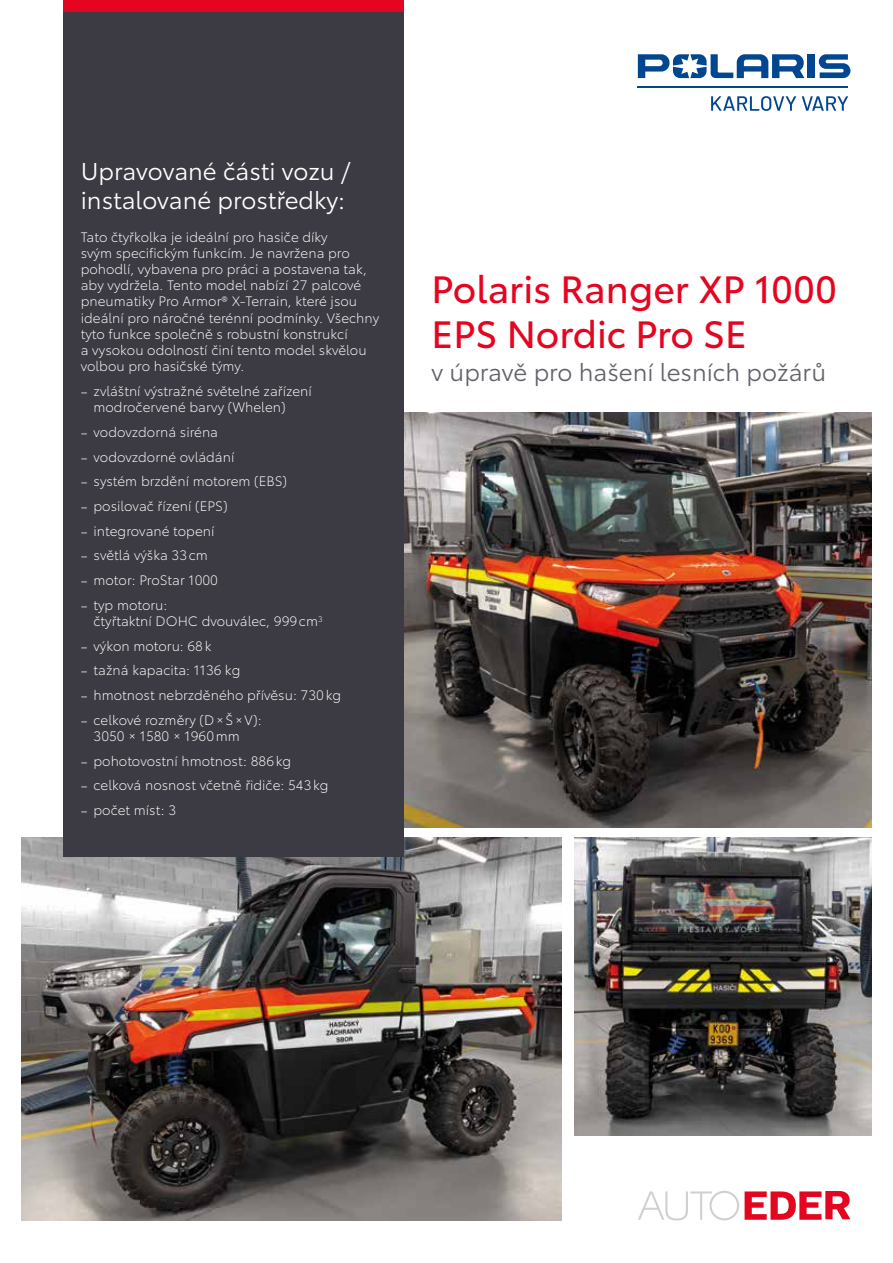
<style>
.page{position:relative;width:893px;height:1263px;background:#fff}
.page>*{position:absolute;margin:0;border:0;box-sizing:border-box;transform-origin:0 0}
.t1{font:37.5px/45px "Toyota Type";color:#e40521}
.t2{font:24px/28.8px "Toyota Type";color:#fff}
.t3{font:24px "Toyota Type";color:#63616b}
.t4{font:300 13.5px/16.2px "Toyota Type";color:#fff}
.s1{font-family:"Minion Pro";font-weight:400}
</style>
<div class="page">
<div style="left:64px;top:0;width:340px;height:13px;background:#e40521"></div>
<img style="left:21px;top:838px;width:540px;height:382px">
<img style="left:404px;top:412px;width:468px;height:415px">
<img style="left:574px;top:838px;width:298px;height:297px">
<div style="left:64px;top:13px;width:340px;height:844px;background:#3c3a42"></div>
<svg style="left:745px;top:1191px;width:105px;height:29px"></svg>
<svg style="left:638px;top:1191px;width:101px;height:29px"></svg>
<div style="left:808px;top:54px;width:7px;height:24px;background:#004690"></div>
<svg style="left:819px;top:54px;width:31px;height:24px"></svg>
<svg style="left:638px;top:54px;width:166px;height:24px"></svg>
<hr style="left:638px;top:86px;width:210px;height:2px;background:#004690">
<svg style="left:711px;top:96px;width:137px;height:15px"></svg>
<h2 class="t2" style="left:81px;top:156px;width:272px">Upravované části vozu / instalované prostředky:</h2>
<p class="t4" style="left:81px;top:228px;width:300px">Tato čtyřkolka je ideální pro hasiče díky<br>svým specifickým funkcím. Je navržena pro pohodlí, vybavena pro práci a postavena tak, aby vydržela. Tento model nabízí 27 palcové pneumatiky Pro Armor® X-Terrain, které jsou ideální pro náročné terénní podmínky. Všechny tyto funkce společně s robustní konstrukcí<br>a vysokou odolností činí tento model skvělou volbou pro hasičské týmy.</p>
<p class="t4" style="left:94px;top:382px;width:220px;text-indent:-13px"><span class="s1">–</span> zvláštní výstražné světelné zařízení modročervené barvy (Whelen)</p>
<p class="t4" style="left:81px;top:423px;width:139px"><span class="s1">–</span> vodovzdorná siréna</p>
<p class="t4" style="left:81px;top:448px;width:155px"><span class="s1">–</span> vodovzdorné ovládání</p>
<p class="t4" style="left:81px;top:472px;width:208px"><span class="s1">–</span> systém brzdění motorem (EBS)</p>
<p class="t4" style="left:81px;top:497px;width:148px"><span class="s1">–</span> posilovač řízení (EPS)</p>
<p class="t4" style="left:81px;top:522px;width:135px"><span class="s1">–</span> integrované topení</p>
<p class="t4" style="left:81px;top:546px;width:129px"><span class="s1">–</span> světlá výška 33cm</p>
<p class="t4" style="left:81px;top:571px;width:139px"><span class="s1">–</span> motor: ProStar 1000</p>
<p class="t4" style="left:94px;top:596px;width:231px;text-indent:-13px"><span class="s1">–</span> typ motoru:<br>čtyřtaktní DOHC dvouválec, 999cm<sup>3</sup></p>
<p class="t4" style="left:81px;top:637px;width:132px"><span class="s1">–</span> výkon motoru: 68k</p>
<p class="t4" style="left:81px;top:661px;width:161px"><span class="s1">–</span> tažná kapacita: 1136 kg</p>
<p class="t4" style="left:81px;top:686px;width:262px"><span class="s1">–</span> hmotnost nebrzděného přívěsu: 730kg</p>
<p class="t4" style="left:94px;top:711px;width:170px;text-indent:-13px"><span class="s1">–</span> celkové rozměry (D×Š×V):<br>3050 × 1580 × 1960mm</p>
<p class="t4" style="left:81px;top:752px;width:212px"><span class="s1">–</span> pohotovostní hmotnost: 886kg</p>
<p class="t4" style="left:81px;top:776px;width:249px"><span class="s1">–</span> celková nosnost včetně řidiče: 543kg</p>
<p class="t4" style="left:81px;top:801px;width:97px"><span class="s1">–</span> počet míst: 3</p>
<h1 class="t1" style="left:432px;top:264px;width:407px">Polaris Ranger XP 1000<br>EPS Nordic Pro SE</h1>
<h2 class="t3" style="left:432px;top:354px;width:396px">v úpravě pro hašení lesních požárů</h2>
</div>
